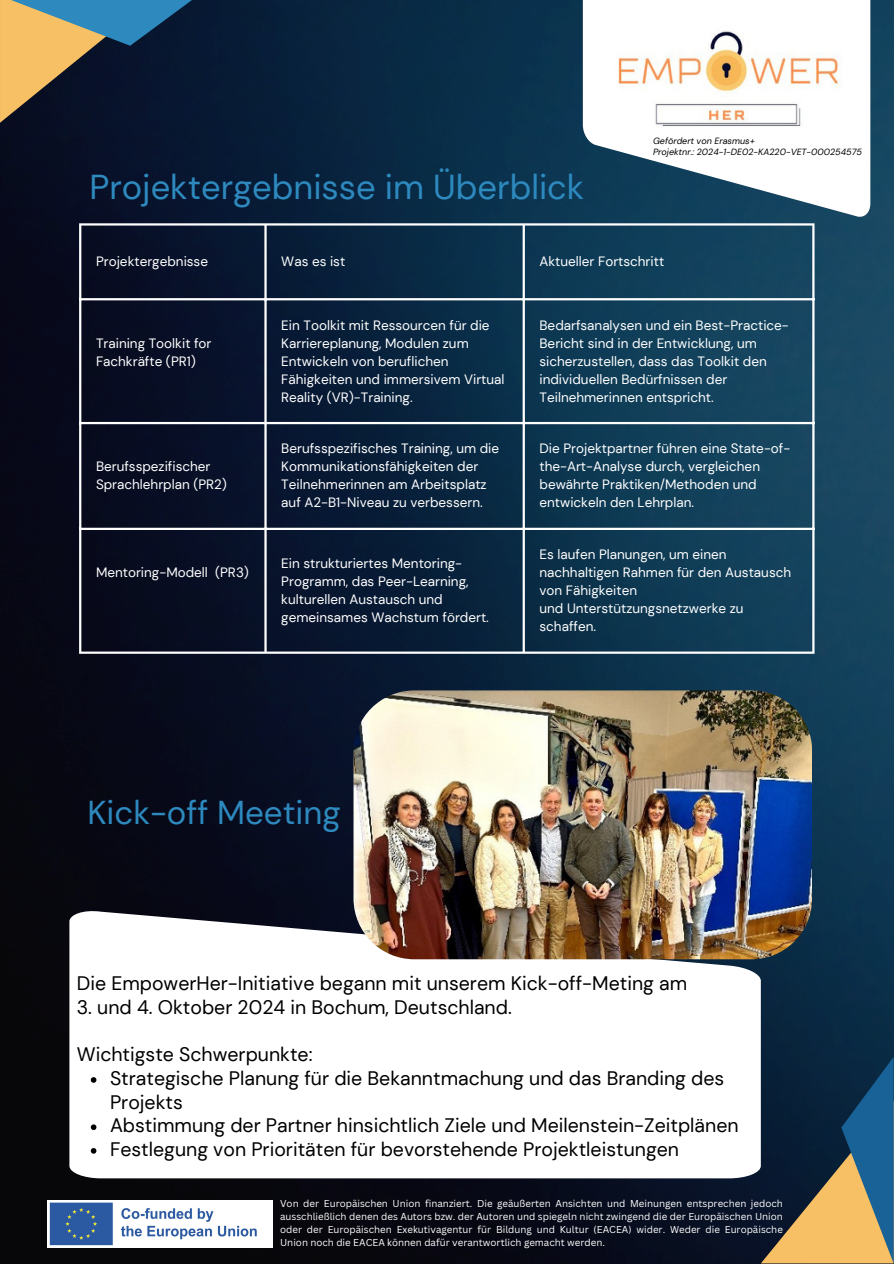
<style>
.page{position:relative;width:894px;height:1264px;background:#fff}
.page>*{position:absolute;margin:0;border:0;box-sizing:border-box;transform-origin:0 0}
.t1{font:34.5px "DM Sans";color:#2d89be}
.t2{font:33px "DM Sans";color:#2d89be}
.t3{font:19.5px/23.7px "DM Sans";color:#000}
.t4{font:13.5px/18px "DM Sans";color:#fff}
.t5{font:9.75px/13px "Canva Sans";color:#fff;text-align:justify}
.t6{font:italic 9px "DM Sans";color:#000}
</style>
<div class="page">
<img style="left:0;top:0;width:893px;height:1263px">
<img style="left:582px;top:0;width:288px;height:217px">
<svg style="left:0;top:0;width:198px;height:123px;background:#525854"></svg>
<svg style="left:69px;top:911px;width:691px;height:267px"></svg>
<svg style="left:91px;top:1077px;width:5px;height:5px"></svg>
<svg style="left:91px;top:1124px;width:5px;height:5px"></svg>
<svg style="left:91px;top:1147px;width:5px;height:6px"></svg>
<svg style="left:760px;top:1056px;width:133px;height:207px;background:#4b5655"></svg>
<img style="left:48px;top:1200px;width:225px;height:47px">
<hr style="left:79px;top:225px;width:2px;height:426px;background:#fff">
<hr style="left:264px;top:225px;width:2px;height:426px;background:#fff">
<hr style="left:522px;top:225px;width:2px;height:426px;background:#fff">
<hr style="left:812px;top:225px;width:2px;height:426px;background:#fff">
<hr style="left:79px;top:223px;width:735px;height:2px;background:#fff">
<hr style="left:79px;top:298px;width:735px;height:2px;background:#fff">
<hr style="left:79px;top:422px;width:735px;height:2px;background:#fff">
<hr style="left:79px;top:527px;width:735px;height:3px;background:#fff">
<hr style="left:79px;top:651px;width:735px;height:2px;background:#fff">
<img style="left:353px;top:690px;width:458px;height:269px;border-radius:61px">
<p class="t1" style="left:89px;top:165px;width:496px">Projektergebnisse im Überblick</p>
<p class="t6" style="left:652px;top:135px;width:104px">Gefördert von Erasmus+</p>
<p class="t6" style="left:652px;top:146px;width:210px">Projektnr.: 2024-1-DE02-KA220-VET-000254575</p>
<p class="t4" style="left:96px;top:252px;width:114px">Projektergebnisse</p>
<p class="t4" style="left:281px;top:252px;width:65px">Was es ist</p>
<p class="t4" style="left:539px;top:252px;width:126px">Aktueller Fortschritt</p>
<p class="t4" style="left:96px;top:334px;width:117px">Training Toolkit for<br>Fachkräfte (PR1)</p>
<p class="t4" style="left:96px;top:458px;width:132px">Berufsspezifischer<br>Sprachlehrplan (PR2)</p>
<p class="t4" style="left:281px;top:316px;width:225px">Ein Toolkit mit Ressourcen für die<br>Karriereplanung, Modulen zum<br>Entwickeln von beruflichen<br>Fähigkeiten und immersivem Virtual<br>Reality (VR)-Training.</p>
<p class="t4" style="left:539px;top:316px;width:251px">Bedarfsanalysen und ein Best-Practice-Bericht sind in der Entwicklung, um sicherzustellen, dass das Toolkit den individuellen Bedürfnissen der Teilnehmerinnen entspricht.</p>
<p class="t4" style="left:281px;top:440px;width:219px">Berufsspezifisches Training, um die Kommunikationsfähigkeiten der Teilnehmerinnen am Arbeitsplatz auf A2-B1-Niveau zu verbessern.</p>
<p class="t4" style="left:539px;top:440px;width:252px">Die Projektpartner führen eine State-of&shy;the-Art-Analyse durch, vergleichen bewährte Praktiken/Methoden und entwickeln den Lehrplan.</p>
<p class="t4" style="left:96px;top:563px;width:154px">Mentoring-Modell (PR3)</p>
<p class="t4" style="left:281px;top:554px;width:209px">Ein strukturiertes Mentoring-<br>Programm, das Peer-Learning, kulturellen Austausch und gemeinsames Wachstum fördert.</p>
<p class="t4" style="left:539px;top:545px;width:188px">Es laufen Planungen, um einen</p>
<p class="t4" style="left:539px;top:563px;width:253px">nachhaltigen Rahmen für den Austausch von Fähigkeiten</p>
<p class="t4" style="left:539px;top:599px;width:205px">und Unterstützungsnetzwerke zu schaffen.</p>
<h1 class="t2" style="left:87px;top:791px;width:254px">Kick-off Meeting</h1>
<p class="t3" style="left:77px;top:971px;width:611px">Die EmpowerHer-Initiative begann mit unserem Kick-off-Meting am</p>
<p class="t3" style="left:77px;top:995px;width:436px">3. und 4. Oktober 2024 in Bochum, Deutschland.</p>
<p class="t3" style="left:77px;top:1042px;width:237px">Wichtigste Schwerpunkte:</p>
<p class="t3" style="left:110px;top:1066px;width:615px">Strategische Planung für die Bekanntmachung und das Branding des<br>Projekts</p>
<p class="t3" style="left:110px;top:1113px;width:630px">Abstimmung der Partner hinsichtlich Ziele und Meilenstein-Zeitplänen</p>
<h1 class="t3" style="left:110px;top:1137px;width:570px">Festlegung von Prioritäten für bevorstehende Projektleistungen</h1>
<h2 class="t5" style="left:280px;top:1196px;width:504px">Von der Europäischen Union finanziert. Die geäußerten Ansichten und Meinungen entsprechen jedoch ausschließlich denen des Autors bzw. der Autoren und spiegeln nicht zwingend die der Europäischen Union oder der Europäischen Exekutivagentur für Bildung und Kultur (EACEA) wider. Weder die Europäische Union noch die EACEA können dafür verantwortlich gemacht werden.</h2>
</div>
